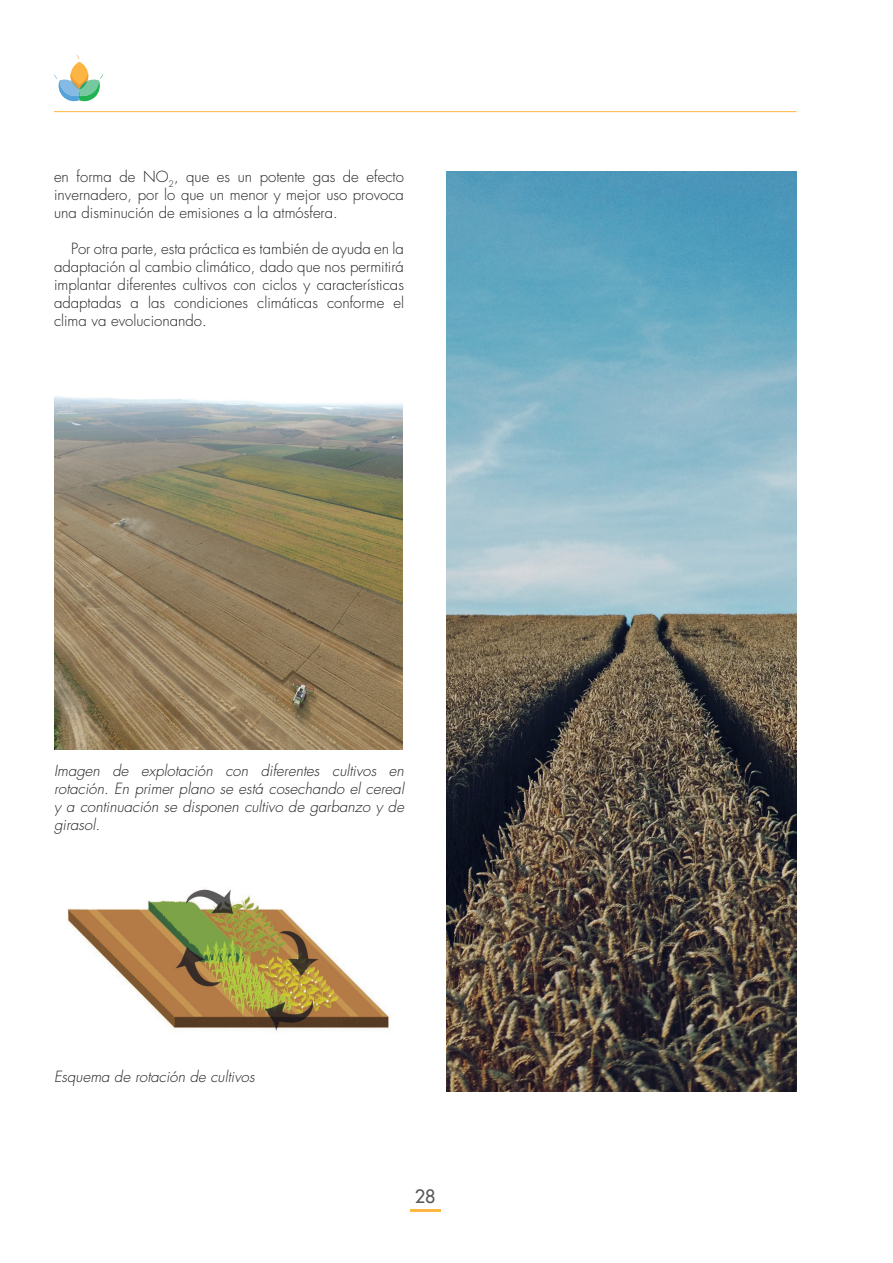
<style>
.page{position:relative;width:893px;height:1263px;background:#fff}
.page>*{position:absolute;margin:0;border:0;box-sizing:border-box;transform-origin:0 0}
.t1{font:18px "Futura";color:#57585a}
.t2{font:300 15px/18px "Futura";color:#231f20;text-align:justify}
.t3{font:italic 300 15px/18px "Futura";color:#231f20;text-align:justify}
</style>
<div class="page">
<svg style="left:54px;top:54px;width:49px;height:47px"></svg>
<hr style="left:54px;top:111px;width:742px;height:1px;background:#fcb642">
<hr style="left:410px;top:1209px;width:31px;height:2px;background:#fcb642">
<img style="left:54px;top:396px;width:348px;height:353px">
<img style="left:67px;top:889px;width:322px;height:142px">
<img style="left:446px;top:171px;width:350px;height:920px">
<p class="t2" style="left:54px;top:167px;width:351px">en forma de NO<sub>2</sub>, que es un potente gas de efecto invernadero, por lo que un menor y mejor uso provoca una disminución de emisiones a la atmósfera.</p>
<p class="t2" style="left:54px;top:239px;width:351px;text-indent:17px">Por otra parte, esta práctica es también de ayuda en la adaptación al cambio climático, dado que nos permitirá implantar diferentes cultivos con ciclos y características adaptadas a las condiciones climáticas conforme el clima va evolucionando.</p>
<p class="t3" style="left:54px;top:761px;width:351px">Imagen de explotación con diferentes cultivos en rotación. En primer plano se está cosechando el cereal y a continuación se disponen cultivo de garbanzo y de girasol.</p>
<p class="t3" style="left:54px;top:1067px;width:202px">Esquema de rotación de cultivos</p>
<p class="t1" style="left:415px;top:1184px;width:22px">28</p>
</div>
